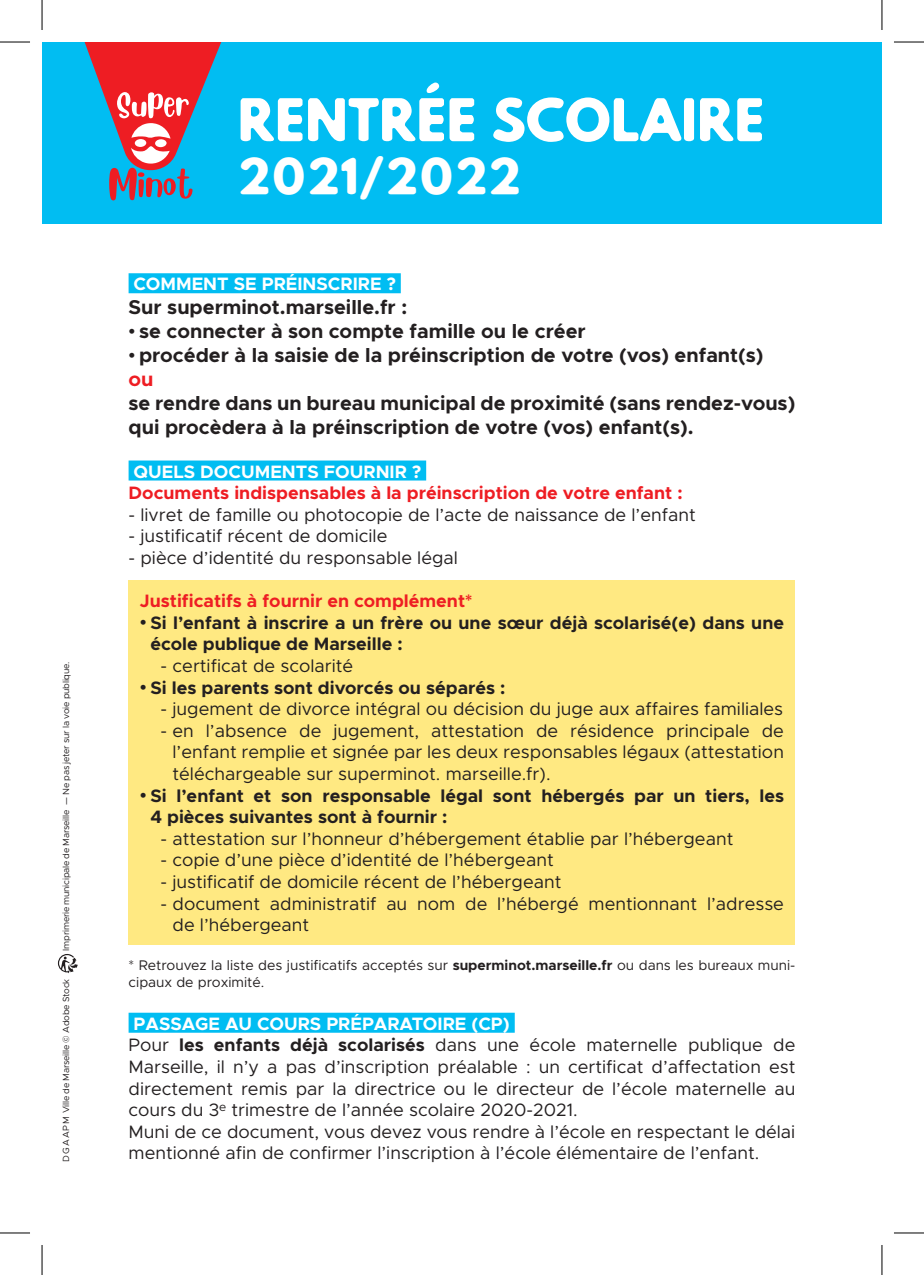
<style>
.page{position:relative;width:924px;height:1275px;background:#fff}
.page>*{position:absolute;margin:0;border:0;box-sizing:border-box;transform-origin:0 0}
.t1{font:52px "Hussar Print B";color:#fff}
.t2{font:44.2px "Hussar Print B";color:#fff}
.t3{font:700 20px/24px "Metropolis";color:#231f20}
.t4{font:18px/21.6px "Metropolis";color:#231f20}
.t5{font:700 18px/21.6px "Metropolis";color:#231f20}
.t6{font:700 18px "Metropolis";color:#ee1d23}
.t7{font:700 18px "Metropolis";color:#fff}
.t8{font:14px/16.8px "Metropolis";color:#231f20}
.t9{font:9px "Metropolis";letter-spacing:-.025em;color:#231f20}
.s1{font-family:"Gotham"}
.s2{font-family:"Apex New";font-weight:500;font-size:18px}
.s3{color:#ee1d23}
.s4{font-family:"Apex New";font-weight:500}
.s5{font-weight:700}
.s6{font-weight:700;color:#fff}
</style>
<div class="page">
<div style="left:42px;top:42px;width:839px;height:181px;background:#01bdf2"></div>
<div style="left:128px;top:581px;width:667px;height:364px;background:#ffe982"></div>
<div style="left:128px;top:273px;width:272px;height:20px;background:#01bdf2"></div>
<div style="left:128px;top:460px;width:298px;height:20px;background:#01bdf2"></div>
<div style="left:128px;top:1012px;width:386px;height:20px;background:#01bdf2"></div>
<svg style="left:84px;top:42px;width:138px;height:158px"></svg>
<svg style="left:58px;top:954px;width:20px;height:19px"></svg>
<hr style="left:0;top:42px;width:30px;height:1px;background:#000">
<hr style="left:893px;top:42px;width:30px;height:1px;background:#000">
<hr style="left:0;top:1232px;width:30px;height:1px;background:#000">
<hr style="left:893px;top:1232px;width:30px;height:1px;background:#000">
<hr style="left:42px;top:0;width:1px;height:30px;background:#000">
<hr style="left:42px;top:1245px;width:1px;height:30px;background:#000">
<hr style="left:881px;top:0;width:1px;height:30px;background:#000">
<hr style="left:881px;top:1245px;width:1px;height:30px;background:#000">
<p class="t9" style="left:61px;top:950px;width:290px;rotate:-90deg">Imprimerie municipale de Marseille — Ne pas jeter sur la voie publique.</p>
<p class="t9" style="left:61px;top:1161px;width:184px;rotate:-90deg">DGAAPM Ville de Marseille <span class="s1">©</span> Adobe Stock</p>
<h1 class="t1" style="left:238px;top:78px;width:528px">RENTRÉE SCOLAIRE</h1>
<h2 class="t2" style="left:238px;top:141px;width:285px">2021/2022</h2>
<p class="t7" style="left:133px;top:273px;width:263px">COMMENT SE PRÉINSCRIRE ?</p>
<p class="t3" style="left:128px;top:295px;width:280px">Sur superminot.marseille.fr :</p>
<p class="t3" style="left:128px;top:319px;width:458px"><span class="s2">•</span> se connecter à son compte famille ou le créer</p>
<p class="t3" style="left:128px;top:343px;width:636px"><span class="s2">•</span> procéder à la saisie de la préinscription de votre (vos) enfant(s) <span class="s3">ou</span></p>
<p class="t3" style="left:128px;top:391px;width:668px">se rendre dans un bureau municipal de proximité (sans rendez-vous) qui procèdera à la préinscription de votre (vos) enfant(s).</p>
<p class="t7" style="left:133px;top:460px;width:289px">QUELS DOCUMENTS FOURNIR ?</p>
<p class="t6" style="left:128px;top:481px;width:555px">Documents indispensables à la préinscription de votre enfant :</p>
<p class="t4" style="left:128px;top:504px;width:568px">- livret de famille ou photocopie de l’acte de naissance de l’enfant</p>
<p class="t4" style="left:128px;top:525px;width:260px">- justificatif récent de domicile</p>
<p class="t4" style="left:128px;top:547px;width:331px">- pièce d’identité du responsable légal</p>
<p class="t6" style="left:140px;top:589px;width:334px">Justificatifs à fournir en complément*</p>
<p class="t5" style="left:150px;top:612px;width:634px;text-indent:-11px"><span class="s4">•</span> Si l’enfant à inscrire a un frère ou une sœur déjà scolarisé(e) dans une école publique de Marseille :</p>
<p class="t4" style="left:160px;top:655px;width:194px">- certificat de scolarité</p>
<p class="t5" style="left:140px;top:676px;width:367px"><span class="s4">•</span> Si les parents sont divorcés ou séparés :</p>
<p class="t4" style="left:160px;top:698px;width:624px">- jugement de divorce intégral ou décision du juge aux affaires familiales</p>
<p class="t4" style="left:172px;top:720px;width:612px;text-align:justify;text-indent:-12px">- en l’absence de jugement, attestation de résidence principale de l’enfant remplie et signée par les deux responsables légaux (attestation téléchargeable sur superminot. marseille.fr).</p>
<p class="t5" style="left:150px;top:784px;width:634px;text-indent:-11px"><span class="s4">•</span> Si l’enfant et son responsable légal sont hébergés par un tiers, les<br>4 pièces suivantes sont à fournir :</p>
<p class="t4" style="left:160px;top:828px;width:574px">- attestation sur l’honneur d’hébergement établie par l’hébergeant</p>
<p class="t4" style="left:160px;top:849px;width:394px">- copie d’une pièce d’identité de l’hébergeant</p>
<p class="t4" style="left:160px;top:871px;width:402px">- justificatif de domicile récent de l’hébergeant</p>
<p class="t4" style="left:172px;top:892px;width:612px;text-indent:-12px">- document administratif au nom de l’hébergé mentionnant l’adresse de l’hébergeant</p>
<p class="t8" style="left:128px;top:956px;width:668px">* Retrouvez la liste des justificatifs acceptés sur <span class="s5">superminot.marseille.fr</span> ou dans les bureaux muni&shy;cipaux de proximité.</p>
<p class="t4" style="left:128px;top:1012px;width:668px"><span class="s6">PASSAGE AU COURS PRÉPARATOIRE (CP)<br></span>Pour <span class="s5">les enfants déjà scolarisés</span> dans une école maternelle publique de Marseille, il n’y a pas d’inscription préalable : un certificat d’affectation est directement remis par la directrice ou le directeur de l’école maternelle au cours du 3<sup>e</sup> trimestre de l’année scolaire 2020-2021.<br>Muni de ce document, vous devez vous rendre à l’école en respectant le délai mentionné afin de confirmer l’inscription à l’école élémentaire de l’enfant.</p>
</div>
